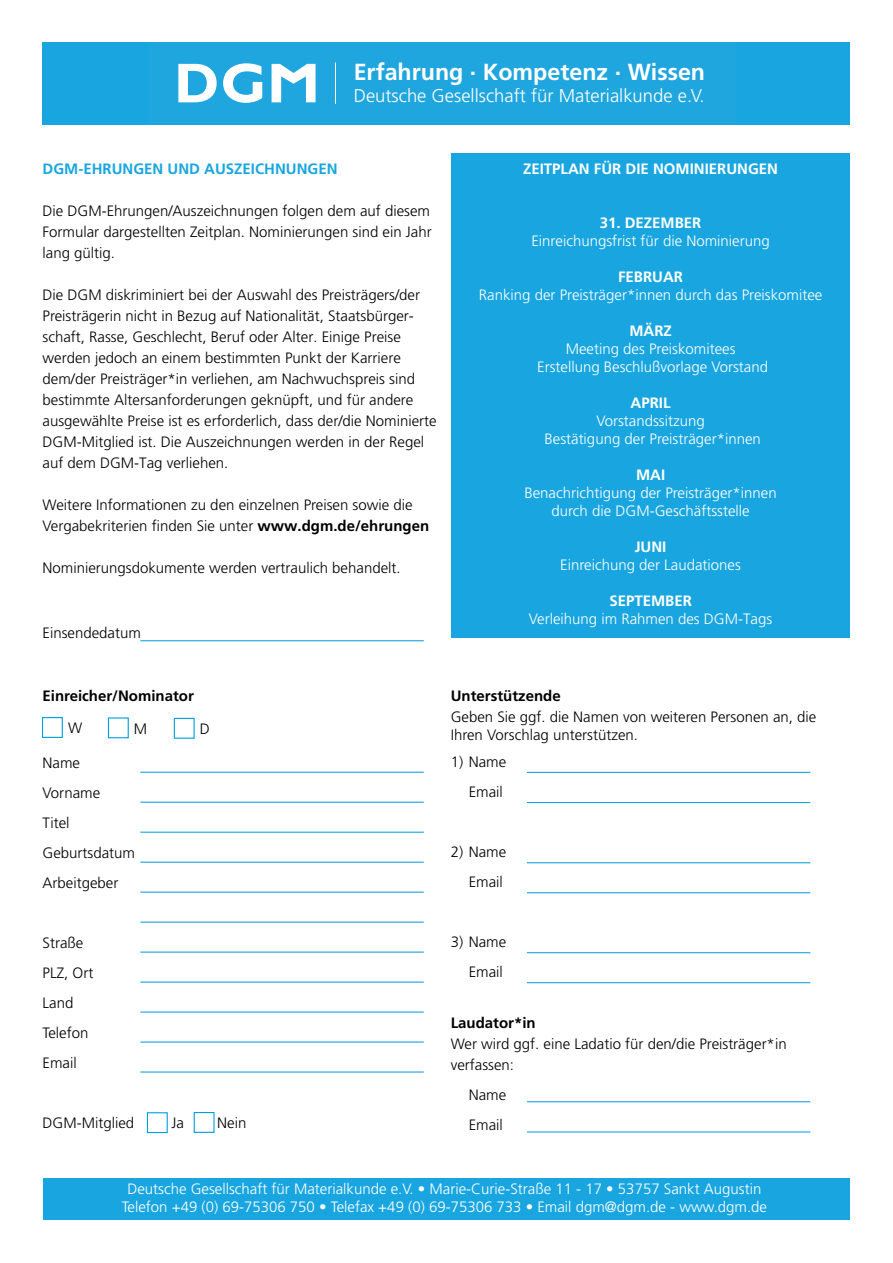
<style>
.page{position:relative;width:893px;height:1263px;background:#fff}
.page>*{position:absolute;margin:0;border:0;box-sizing:border-box;transform-origin:0 0}
.t1{font:700 23.25px "Frutiger LT Std";color:#fff}
.t2{font:300 18.45px "Frutiger LT Std";color:#fff}
.t3{font:300 15px/30px "Frutiger LT Std";color:#000}
.t4{font:300 15px/18px "Frutiger LT Std";color:#fff;text-align:center}
.t5{font:700 15px "Frutiger LT Std";color:#fff}
.t6{font:700 15px "Frutiger LT Std";color:#000}
.t7{font:700 15px "Frutiger LT Std";color:#19a6e0}
.s1{font-weight:700}
</style>
<div class="page">
<div style="left:43px;top:1179px;width:807px;height:41px;background:#19a6e0"></div>
<div style="left:42px;top:717px;width:21px;height:21px;border:1px solid #009fe3"></div>
<div style="left:108px;top:717px;width:21px;height:21px;border:1px solid #009fe3"></div>
<div style="left:174px;top:718px;width:21px;height:21px;border:1px solid #009fe3"></div>
<div style="left:194px;top:1112px;width:21px;height:21px;border:1px solid #009fe3"></div>
<div style="left:147px;top:1112px;width:21px;height:21px;border:1px solid #009fe3"></div>
<div style="left:451px;top:154px;width:399px;height:484px;background:#19a6e0"></div>
<div style="left:43px;top:43px;width:807px;height:82px;background:#19a6e0"></div>
<div style="left:149px;top:43px;width:586px;height:82px;background:#20a6df"></div>
<svg style="left:178px;top:64px;width:39px;height:38px"></svg>
<svg style="left:223px;top:63px;width:39px;height:40px"></svg>
<svg style="left:272px;top:64px;width:44px;height:38px"></svg>
<hr style="left:335px;top:63px;width:1px;height:41px;background:#fff">
<hr style="left:140px;top:640px;width:284px;height:1px;background:#19a6e0">
<hr style="left:527px;top:772px;width:283px;height:1px;background:#19a6e0">
<hr style="left:527px;top:802px;width:283px;height:1px;background:#19a6e0">
<hr style="left:527px;top:862px;width:283px;height:1px;background:#19a6e0">
<hr style="left:527px;top:892px;width:283px;height:1px;background:#19a6e0">
<hr style="left:527px;top:952px;width:283px;height:1px;background:#19a6e0">
<hr style="left:527px;top:982px;width:283px;height:1px;background:#19a6e0">
<hr style="left:527px;top:1101px;width:283px;height:1px;background:#19a6e0">
<hr style="left:527px;top:1131px;width:283px;height:1px;background:#19a6e0">
<hr style="left:140px;top:772px;width:284px;height:1px;background:#19a6e0">
<hr style="left:140px;top:802px;width:284px;height:1px;background:#19a6e0">
<hr style="left:140px;top:832px;width:284px;height:1px;background:#19a6e0">
<hr style="left:140px;top:862px;width:284px;height:1px;background:#19a6e0">
<hr style="left:140px;top:891px;width:284px;height:2px;background:#19a6e0">
<hr style="left:140px;top:921px;width:284px;height:2px;background:#19a6e0">
<hr style="left:140px;top:951px;width:284px;height:2px;background:#19a6e0">
<hr style="left:140px;top:981px;width:284px;height:2px;background:#19a6e0">
<hr style="left:140px;top:1011px;width:284px;height:2px;background:#19a6e0">
<hr style="left:140px;top:1041px;width:284px;height:1px;background:#19a6e0">
<hr style="left:140px;top:1071px;width:284px;height:1px;background:#19a6e0">
<h1 class="t1" style="left:354px;top:58px;width:353px">Erfahrung . Kompetenz . Wissen</h1>
<p class="t2" style="left:354px;top:85px;width:353px">Deutsche Gesellschaft für Materialkunde e.V.</p>
<p class="t7" style="left:43px;top:160px;width:296px">DGM-EHRUNGEN UND AUSZEICHNUNGEN</p>
<p class="t3" style="left:43px;top:200px;width:391px;line-height:21px;text-align:justify">Die DGM-Ehrungen/Auszeichnungen folgen dem auf diesem Formular dargestellten Zeitplan. Nominierungen sind ein Jahr lang gültig.</p>
<p class="t3" style="left:43px;top:284px;width:396px;line-height:21px">Die DGM diskriminiert bei der Auswahl des Preisträgers/der Preisträgerin nicht in Bezug auf Nationalität, Staatsbürger&shy;schaft, Rasse, Geschlecht, Beruf oder Alter. Einige Preise werden jedoch an einem bestimmten Punkt der Karriere dem/der Preisträger*in verliehen, am Nachwuchspreis sind bestimmte Altersanforderungen geknüpft, und für andere ausgewählte Preise ist es erforderlich, dass der/die Nominierte DGM-Mitglied ist. Die Auszeichnungen werden in der Regel auf dem DGM-Tag verliehen.</p>
<p class="t3" style="left:43px;top:494px;width:388px;line-height:21px">Weitere Informationen zu den einzelnen Preisen sowie die<br>Vergabekriterien finden Sie unter <span class="s1">www.dgm.de/ehrungen</span></p>
<p class="t3" style="left:43px;top:553px;width:360px">Nominierungsdokumente werden vertraulich behandelt.</p>
<p class="t3" style="left:43px;top:618px;width:100px">Einsendedatum</p>
<p class="t5" style="left:523px;top:160px;width:257px">ZEITPLAN FÜR DIE NOMINIERUNGEN</p>
<p class="t5" style="left:600px;top:214px;width:103px">31. DEZEMBER</p>
<p class="t4" style="left:531px;top:232px;width:240px">Einreichungsfrist für die Nominierung</p>
<p class="t5" style="left:618px;top:268px;width:66px">FEBRUAR</p>
<p class="t4" style="left:479px;top:286px;width:345px">Ranking der Preisträger*innen durch das Preiskomitee</p>
<p class="t5" style="left:629px;top:322px;width:44px">MÄRZ</p>
<p class="t4" style="left:537px;top:340px;width:232px">Meeting des Preiskomitees<br>Erstellung Beschlußvorlage Vorstand</p>
<p class="t5" style="left:631px;top:394px;width:42px">APRIL</p>
<p class="t4" style="left:544px;top:412px;width:218px">Vorstandssitzung<br>Bestätigung der Preisträger*innen</p>
<p class="t5" style="left:636px;top:466px;width:31px">MAI</p>
<p class="t4" style="left:524px;top:484px;width:254px">Benachrichtigung der Preisträger*innen durch die DGM-Geschäftsstelle</p>
<p class="t5" style="left:635px;top:538px;width:33px">JUNI</p>
<p class="t4" style="left:560px;top:556px;width:182px">Einreichung der Laudationes</p>
<p class="t5" style="left:609px;top:592px;width:84px">SEPTEMBER</p>
<p class="t4" style="left:529px;top:610px;width:245px">Verleihung im Rahmen des DGM-Tags</p>
<p class="t6" style="left:43px;top:687px;width:153px">Einreicher/Nominator</p>
<p class="t6" style="left:451px;top:687px;width:112px">Unterstützende</p>
<p class="t3" style="left:451px;top:708px;width:367px;line-height:18px">Geben Sie ggf. die Namen von weiteren Personen an, die<br>Ihren Vorschlag unterstützen.</p>
<p class="t3" style="left:451px;top:747px;width:57px;text-align:right">1) Name<br>Email</p>
<p class="t3" style="left:68px;top:713px;width:16px">W</p>
<p class="t3" style="left:134px;top:713px;width:15px">M</p>
<p class="t3" style="left:200px;top:714px;width:12px">D</p>
<p class="t3" style="left:43px;top:748px;width:94px">Name<br>Vorname<br>Titel<br>Geburtsdatum<br>Arbeitgeber</p>
<p class="t3" style="left:451px;top:837px;width:57px;text-align:right">2) Name<br>Email</p>
<p class="t3" style="left:43px;top:928px;width:52px">Straße<br>PLZ, Ort<br>Land<br>Telefon<br>Email</p>
<p class="t3" style="left:43px;top:1108px;width:93px">DGM-Mitglied</p>
<p class="t3" style="left:171px;top:1108px;width:14px">Ja</p>
<p class="t3" style="left:217px;top:1108px;width:31px">Nein</p>
<p class="t3" style="left:451px;top:927px;width:57px;text-align:right">3) Name<br>Email</p>
<p class="t6" style="left:451px;top:1014px;width:87px">Laudator*in</p>
<p class="t3" style="left:451px;top:1034px;width:337px;line-height:21px">Wer wird ggf. eine Ladatio für den/die Preisträger*in verfassen:</p>
<p class="t3" style="left:469px;top:1080px;width:39px">Name<br>Email</p>
<p class="t4" style="left:122px;top:1180px;width:647px">Deutsche Gesellschaft für Materialkunde e.V. • Marie-Curie-Straße 11 - 17 • 53757 Sankt Augustin<br>Telefon +49 (0) 69-75306 750 • Telefax +49 (0) 69-75306 733 • Email dgm@dgm.de - www.dgm.de</p>
</div>
